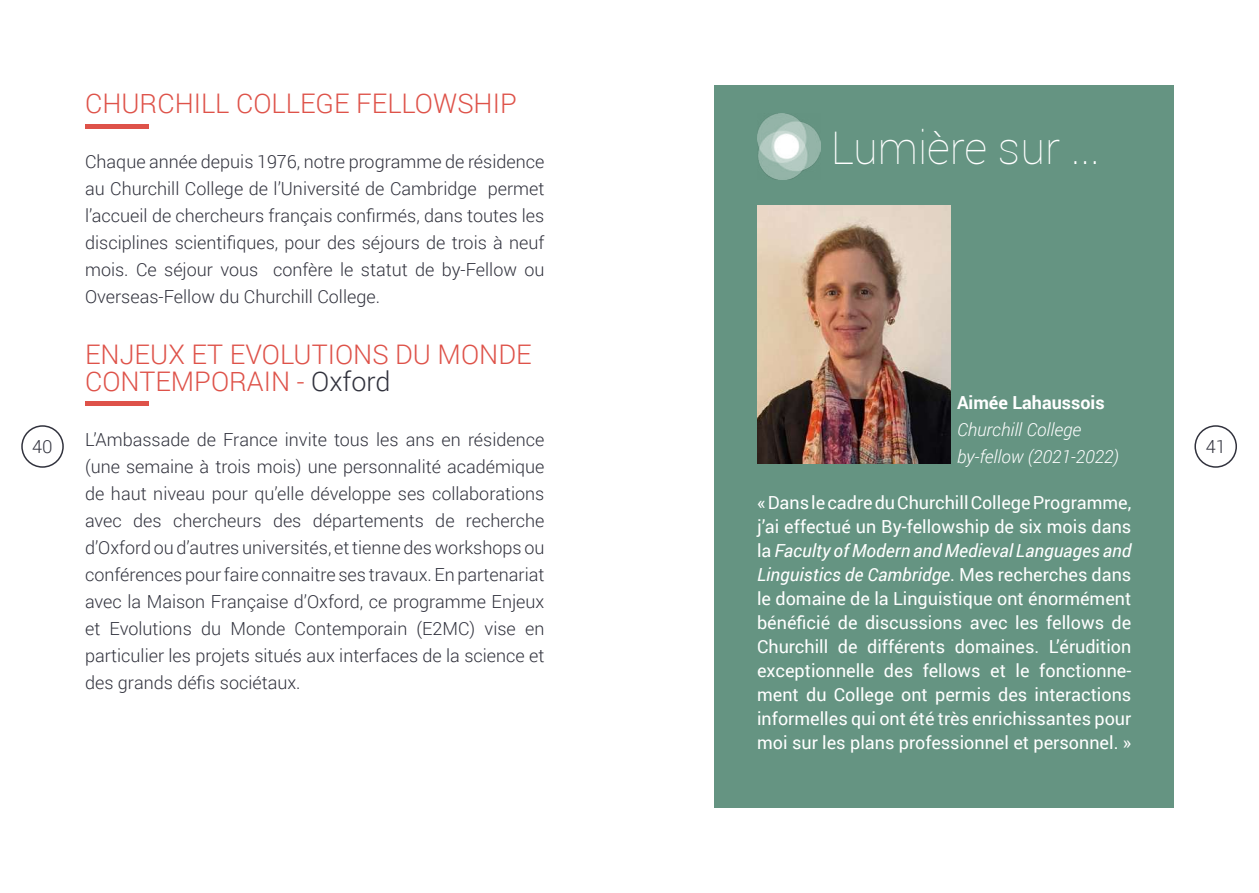
<style>
.page{position:relative;width:1259px;height:893px;background:#fff}
.page>*{position:absolute;margin:0;border:0;box-sizing:border-box;transform-origin:0 0}
.t1{font:100 45px "Roboto";color:#fff}
.t2{font:300 27px/27px "Roboto";color:#de5249}
.t3{font:300 18px/27px "Roboto";color:#31323d;text-align:justify}
.t4{font:18px/24px "Roboto";color:#fff;text-align:justify}
.t5{font:italic 300 18px/27px "Roboto";color:#fff}
.t6{font:700 18px "Roboto";color:#fff}
.s1{color:#31323d}
.s2{font-style:italic}
</style>
<div class="page">
<div style="left:21px;top:425px;width:43px;height:43px;border:2px solid #31323d;border-radius:50%"></div>
<div style="left:1194px;top:425px;width:43px;height:43px;border:2px solid #31323d;border-radius:50%"></div>
<div style="left:714px;top:85px;width:460px;height:723px;background:#659482"></div>
<img style="left:757px;top:205px;width:193px;height:258px">
<hr style="left:85px;top:124px;width:64px;height:4px;background:#de5249">
<hr style="left:85px;top:401px;width:64px;height:4px;background:#de5249">
<img style="left:757px;top:113px;width:63px;height:66px">
<h2 class="t2" style="left:85px;top:89px;width:433px">CHURCHILL COLLEGE FELLOWSHIP</h2>
<p class="t3" style="left:85px;top:148px;width:461px">Chaque année depuis 1976, notre programme de résidence</p>
<p class="t3" style="left:85px;top:175px;width:461px">au Churchill College de l’Université de Cambridge permet l’accueil de chercheurs français confirmés, dans toutes les disciplines scientifiques, pour des séjours de trois à neuf mois. Ce séjour vous confère le statut de by-Fellow ou Overseas-Fellow du Churchill College.</p>
<h2 class="t2" style="left:85px;top:340px;width:448px">ENJEUX ET EVOLUTIONS DU MONDE<br>CONTEMPORAIN - <span class="s1">Oxford</span></h2>
<h1 class="t1" style="left:831px;top:117px;width:270px">Lumière sur ...</h1>
<p class="t6" style="left:957px;top:390px;width:149px">Aimée Lahaussois</p>
<p class="t5" style="left:957px;top:416px;width:163px">Churchill College by-fellow (2021-2022)</p>
<p class="t3" style="left:85px;top:425px;width:461px">L’Ambassade de France invite tous les ans en résidence (une semaine à trois mois) une personnalité académique de haut niveau pour qu’elle développe ses collaborations avec des chercheurs des départements de recherche d’Oxford ou d’autres universités, et tienne des workshops ou conférences pour faire connaitre ses travaux. En partenariat avec la Maison Française d’Oxford, ce programme Enjeux et Evolutions du Monde Contemporain (E2MC) vise en particulier les projets situés aux interfaces de la science et des grands défis sociétaux.</p>
<p class="t3" style="left:32px;top:432px;width:22px">40</p>
<p class="t3" style="left:1205px;top:432px;width:21px">41</p>
<p class="t4" style="left:757px;top:490px;width:376px">« Dans le cadre du Churchill College Programme, j’ai effectué un By-fellowship de six mois dans la <span class="s2">Faculty of Modern and Medieval Languages and Linguistics de Cambridge</span>. Mes recherches dans le domaine de la Linguistique ont énormément bénéficié de discussions avec les fellows de Churchill de différents domaines. L’érudition exceptionnelle des fellows et le fonctionne&shy;ment du College ont permis des interactions informelles qui ont été très enrichissantes pour moi sur les plans professionnel et personnel. »</p>
</div>
